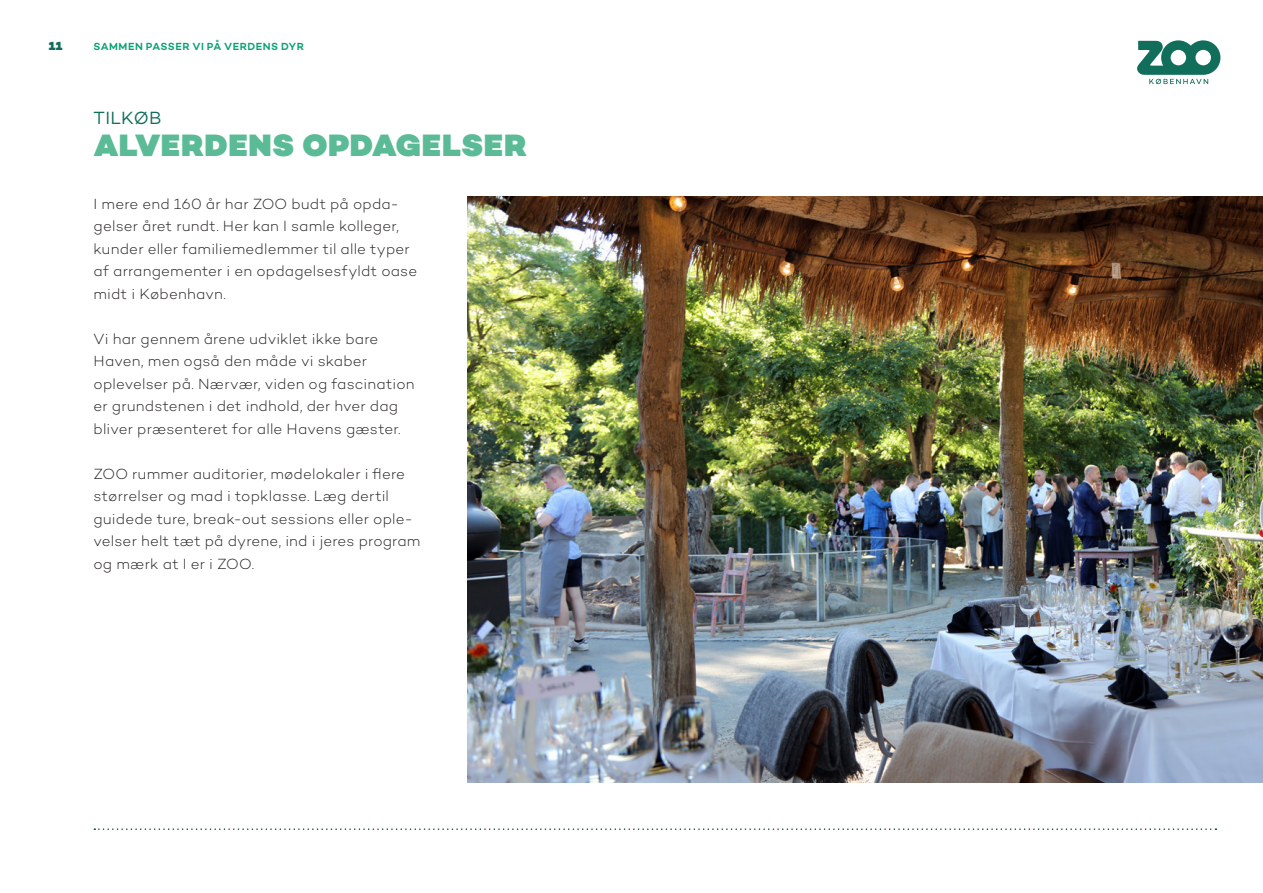
<style>
.page{position:relative;width:1263px;height:893px;background:#fff}
.page>*{position:absolute;margin:0;border:0;box-sizing:border-box;transform-origin:0 0}
.Rubrik{font:900 31.5px "Campton";letter-spacing:.02em;color:#5abb96}
.Rubrik-2{font:18px "Campton";letter-spacing:.015em;color:#116e5b}
.Brød_10_15{font:300 15px/22.5px "Campton";letter-spacing:.01em;color:#231f20}
.t1{font:900 12px "Campton";color:#116e5b}
.t2{font:600 10.5px "Campton";letter-spacing:.045em;color:#0ba175}
</style>
<div class="page">
<img style="left:468px;top:197px;width:795px;height:585px">
<svg style="left:1137px;top:40px;width:83px;height:44px"></svg>
<svg style="left:94px;top:828px;width:1122px;height:2px"></svg>
<p class="t1" style="left:49px;top:38px;width:15px">11</p>
<p class="t2" style="left:94px;top:39px;width:212px">SAMMEN PASSER VI PÅ VERDENS DYR</p>
<p class="Rubrik-2" style="left:94px;top:107px;width:70px">TILKØB</p>
<p class="Rubrik" style="left:94px;top:125px;width:435px">ALVERDENS OPDAGELSER</p>
<p class="Brød_10_15" style="left:94px;top:192px;width:325px">I mere end 160 år har ZOO budt på opda&shy;gelser året rundt. Her kan I samle kolleger, kunder eller familiemedlemmer til alle typer af arrangementer i en opdagelsesfyldt oase midt i København.</p>
<p class="Brød_10_15" style="left:94px;top:327px;width:323px">Vi har gennem årene udviklet ikke bare Haven, men også den måde vi skaber oplevelser på. Nærvær, viden og fascination er grundstenen i det indhold, der hver dag bliver præsenteret for alle Havens gæster.</p>
<p class="Brød_10_15" style="left:94px;top:462px;width:328px">ZOO rummer auditorier, mødelokaler i flere størrelser og mad i topklasse. Læg dertil guidede ture, break-out sessions eller ople&shy;velser helt tæt på dyrene, ind i jeres program og mærk at I er i ZOO.</p>
</div>
